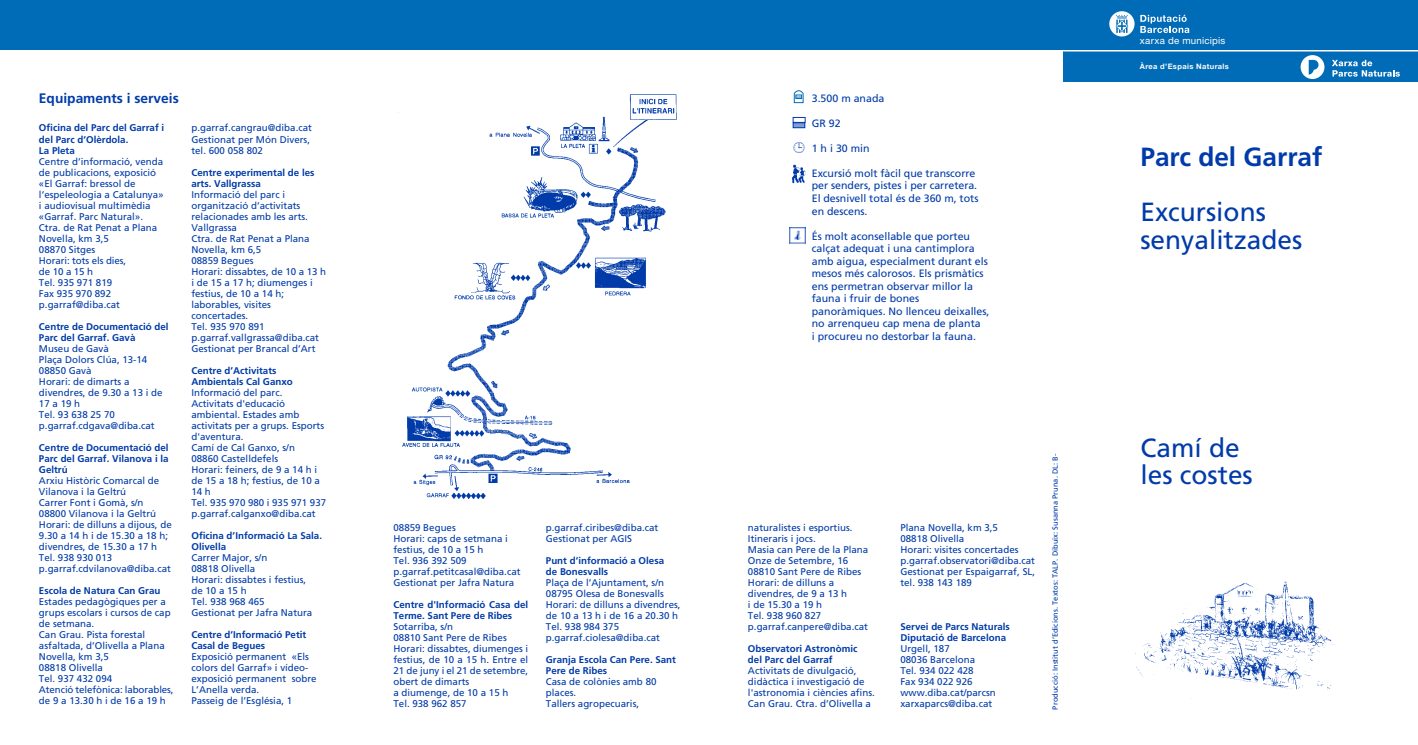
<style>
.page{position:relative;width:1418px;height:745px;background:#fff}
.page>*{position:absolute;margin:0;border:0;box-sizing:border-box;transform-origin:0 0}
.t1{font:26.25px/27.5px "Frutiger";color:#003ba9}
.t2{font:700 26.25px "Frutiger";color:#003ba9}
.t3{font:700 13.75px "Frutiger";color:#003ba9}
.t4{font:10.62px/12.5px "Frutiger";color:#003ba9}
.t5{font:9.75px/11px "Frutiger";color:#003ba9}
.t6{font:700 9.75px/11px "Frutiger";color:#003ba9}
.t7{font:9.75px "Helvetica Neue";letter-spacing:.02em;color:#fff}
.t8{font:7.5px "Frutiger";color:#003ba9}
.t9{font:700 7.5px "Helvetica Neue";letter-spacing:.05em;color:#fff}
.t10{font:700 3.12px "Helvetica Neue";color:#006bb6}
</style>
<div class="page">
<img style="left:398px;top:94px;width:279px;height:405px">
<img style="left:1135px;top:581px;width:199px;height:118px">
<svg style="left:794px;top:92px;width:10px;height:12px"></svg>
<svg style="left:793px;top:90px;width:10px;height:13px"></svg>
<div style="left:793px;top:117px;width:12px;height:5px;border:1px solid #003ba9"></div>
<div style="left:793px;top:123px;width:11px;height:5px;background:#809dd4"></div>
<div style="left:793px;top:122px;width:12px;height:6px;border:1px solid #003ba9"></div>
<div style="left:0;top:0;width:1417px;height:50px;background:#006bb6"></div>
<div style="left:1063px;top:51px;width:354px;height:31px;background:#006bb6"></div>
<svg style="left:1140px;top:15px;width:49px;height:18px"></svg>
<div style="left:1109px;top:11px;width:25px;height:25px;background:#fff;border-radius:50%"></div>
<svg style="left:1115px;top:15px;width:13px;height:18px"></svg>
<div style="left:1300px;top:55px;width:24px;height:24px;background:#fff;border-radius:50%"></div>
<svg style="left:1308px;top:60px;width:10px;height:15px"></svg>
<svg style="left:1332px;top:60px;width:67px;height:17px"></svg>
<img style="left:789px;top:227px;width:16px;height:17px">
<img style="left:792px;top:164px;width:14px;height:20px">
<h2 class="t3" style="left:39px;top:92px;width:141px">Equipaments i serveis</h2>
<p class="t6" style="left:39px;top:123px;width:127px">Oficina del Parc del Garraf i del Parc d’Olèrdola.<br>La Pleta</p>
<p class="t5" style="left:39px;top:156px;width:126px">Centre d’informació, venda de publicacions, exposició «El Garraf: bressol de l’espeleologia a Catalunya» i audiovisual multimèdia «Garraf. Parc Natural».<br>Ctra. de Rat Penat a Plana<br>Novella, km 3,5<br>08870 Sitges<br>Horari: tots els dies,<br>de 10 a 15 h<br>Tel. 935 971 819<br>Fax 935 970 892 p.garraf@diba.cat</p>
<p class="t6" style="left:39px;top:321px;width:131px">Centre de Documentació del<br>Parc del Garraf. Gavà</p>
<p class="t5" style="left:39px;top:343px;width:125px">Museu de Gavà<br>Plaça Dolors Clúa, 13-14<br>08850 Gavà<br>Horari: de dimarts a divendres, de 9.30 a 13 i de<br>17 a 19 h<br>Tel. 93 638 25 70 p.garraf.cdgava@diba.cat</p>
<p class="t6" style="left:39px;top:442px;width:131px;text-align:justify">Centre de Documentació del Parc del Garraf. Vilanova i la Geltrú</p>
<p class="t5" style="left:39px;top:475px;width:134px">Arxiu Històric Comarcal de<br>Vilanova i la Geltrú<br>Carrer Font i Gomà, s/n<br>08800 Vilanova i la Geltrú<br>Horari: de dilluns a dijous, de<br>9.30 a 14 h i de 15.30 a 18 h; divendres, de 15.30 a 17 h<br>Tel. 938 930 013 p.garraf.cdvilanova@diba.cat</p>
<p class="t6" style="left:39px;top:585px;width:123px">Escola de Natura Can Grau</p>
<p class="t5" style="left:39px;top:596px;width:136px">Estades pedagògiques per a grups escolars i cursos de cap de setmana.<br>Can Grau. Pista forestal asfaltada, d’Olivella a Plana<br>Novella, km 3,5<br>08818 Olivella<br>Tel. 937 432 094<br>Atenció telefònica: laborables, de 9 a 13.30 h i de 16 a 19 h</p>
<p class="t5" style="left:191px;top:123px;width:122px">p.garraf.cangrau@diba.cat<br>Gestionat per Món Divers, tel. 600 058 802</p>
<p class="t6" style="left:191px;top:167px;width:125px">Centre experimental de les arts. Vallgrassa</p>
<p class="t5" style="left:191px;top:189px;width:136px">Informació del parc i organització d’activitats relacionades amb les arts.<br>Vallgrassa<br>Ctra. de Rat Penat a Plana<br>Novella, km 6,5<br>08859 Begues<br>Horari: dissabtes, de 10 a 13 h i de 15 a 17 h; diumenges i festius, de 10 a 14 h; laborables, visites concertades.<br>Tel. 935 970 891 p.garraf.vallgrassa@diba.cat<br>Gestionat per Brancal d’Art</p>
<p class="t6" style="left:191px;top:365px;width:103px">Centre d’Activitats<br>Ambientals Cal Ganxo</p>
<p class="t5" style="left:191px;top:387px;width:136px">Informació del parc.<br>Activitats d'educació ambiental. Estades amb activitats per a grups. Esports d'aventura.<br>Camí de Cal Ganxo, s/n<br>08860 Castelldefels<br>Horari: feiners, de 9 a 14 h i de 15 a 18 h; festius, de 10 a<br>14 h<br>Tel. 935 970 980 i 935 971 937 p.garraf.calganxo@diba.cat</p>
<p class="t6" style="left:191px;top:530px;width:132px">Oficina d’Informació La Sala.<br>Olivella</p>
<p class="t5" style="left:191px;top:552px;width:122px">Carrer Major, s/n<br>08818 Olivella<br>Horari: dissabtes i festius, de 10 a 15 h<br>Tel. 938 968 465<br>Gestionat per Jafra Natura</p>
<p class="t6" style="left:191px;top:629px;width:116px">Centre d’Informació Petit<br>Casal de Begues</p>
<p class="t5" style="left:191px;top:651px;width:127px">Exposició permanent «Els colors del Garraf» i vídeo&shy;exposició permanent sobre<br>L’Anella verda.<br>Passeig de l’Església, 1</p>
<p class="t5" style="left:393px;top:522px;width:129px">08859 Begues<br>Horari: caps de setmana i festius, de 10 a 15 h<br>Tel. 936 392 509 p.garraf.petitcasal@diba.cat<br>Gestionat per Jafra Natura</p>
<p class="t6" style="left:393px;top:599px;width:136px">Centre d'Informació Casa del<br>Terme. Sant Pere de Ribes</p>
<p class="t5" style="left:393px;top:621px;width:136px">Sotarriba, s/n<br>08810 Sant Pere de Ribes<br>Horari: dissabtes, diumenges i festius, de 10 a 15 h. Entre el<br>21 de juny i el 21 de setembre, obert de dimarts<br>a diumenge, de 10 a 15 h<br>Tel. 938 962 857</p>
<p class="t5" style="left:546px;top:522px;width:114px">p.garraf.ciribes@diba.cat<br>Gestionat per AGIS</p>
<p class="t6" style="left:546px;top:555px;width:120px">Punt d’informació a Olesa de Bonesvalls</p>
<p class="t5" style="left:546px;top:577px;width:136px">Plaça de l’Ajuntament, s/n<br>08795 Olesa de Bonesvalls<br>Horari: de dilluns a divendres, de 10 a 13 h i de 16 a 20.30 h<br>Tel. 938 984 375 p.garraf.ciolesa@diba.cat</p>
<p class="t6" style="left:546px;top:654px;width:132px">Granja Escola Can Pere. Sant<br>Pere de Ribes</p>
<p class="t5" style="left:546px;top:676px;width:112px">Casa de colònies amb 80 places.<br>Tallers agropecuaris,</p>
<p class="t10" style="left:796px;top:95px;width:6px">km</p>
<p class="t4" style="left:811px;top:93px;width:74px">3.500 m anada</p>
<p class="t4" style="left:811px;top:118px;width:30px">GR 92</p>
<p class="t4" style="left:811px;top:143px;width:59px">1 h i 30 min</p>
<p class="t4" style="left:811px;top:168px;width:168px">Excursió molt fàcil que transcorre per senders, pistes i per carretera.<br>El desnivell total és de 360 m, tots en descens.</p>
<p class="t4" style="left:811px;top:230px;width:179px">És molt aconsellable que porteu calçat adequat i una cantimplora amb aigua, especialment durant els mesos més calorosos. Els prismàtics ens permetran observar millor la fauna i fruir de bones panoràmiques. No llenceu deixalles, no arrenqueu cap mena de planta<br>i procureu no destorbar la fauna.</p>
<p class="t5" style="left:748px;top:522px;width:122px">naturalistes i esportius.<br>Itineraris i jocs.<br>Masia can Pere de la Plana<br>Onze de Setembre, 16<br>08810 Sant Pere de Ribes<br>Horari: de dilluns a divendres, de 9 a 13 h<br>i de 15.30 a 19 h<br>Tel. 938 960 827 p.garraf.canpere@diba.cat</p>
<p class="t6" style="left:748px;top:643px;width:111px">Observatori Astronòmic del Parc del Garraf</p>
<p class="t5" style="left:748px;top:665px;width:128px">Activitats de divulgació, didàctica i investigació de l'astronomia i ciències afins.<br>Can Grau. Ctra. d’Olivella a</p>
<p class="t5" style="left:900px;top:522px;width:136px">Plana Novella, km 3,5<br>08818 Olivella<br>Horari: visites concertades p.garraf.observatori@diba.cat<br>Gestionat per Espaigarraf, SL, tel. 938 143 189</p>
<p class="t6" style="left:900px;top:621px;width:111px">Servei de Parcs Naturals<br>Diputació de Barcelona</p>
<p class="t5" style="left:900px;top:643px;width:97px">Urgell, 187<br>08036 Barcelona<br>Tel. 934 022 428<br>Fax 934 022 926 www.diba.cat/parcsn xarxaparcs@diba.cat</p>
<p class="t8" style="left:1052px;top:709px;width:257px;rotate:-90deg">Producció: Institut d’Edicions. Textos: TALP. Dibuix: Susanna Pruna. DL: B-</p>
<p class="t7" style="left:1139px;top:37px;width:87px">xarxa de municipis</p>
<p class="t9" style="left:1139px;top:64px;width:91px">Àrea d’Espais Naturals</p>
<h1 class="t2" style="left:1140px;top:146px;width:183px">Parc del Garraf</h1>
<h1 class="t1" style="left:1140px;top:200px;width:163px">Excursions senyalitzades</h1>
<h1 class="t1" style="left:1140px;top:436px;width:114px">Camí de les costes</h1>
</div>
